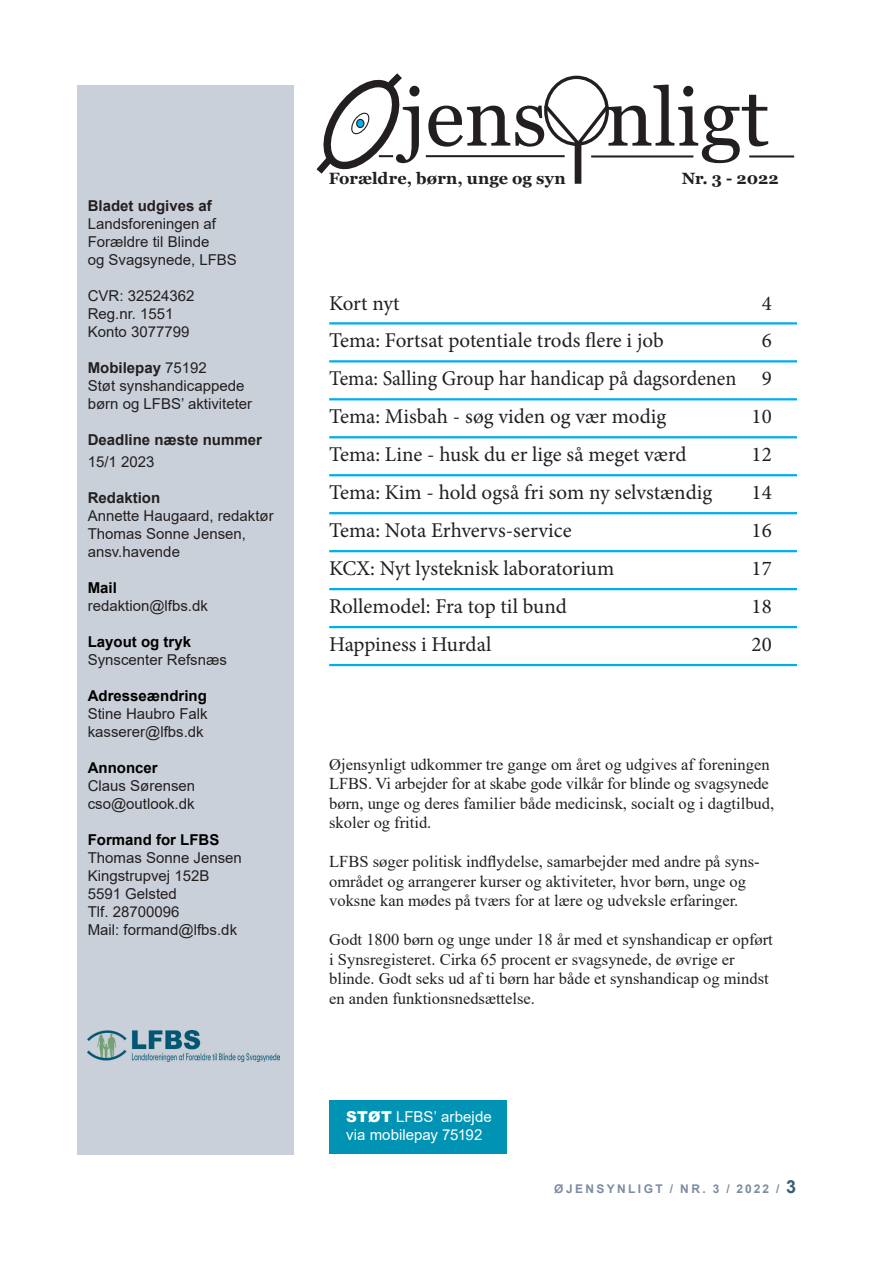
<style>
.page{position:relative;width:893px;height:1263px;background:#fff}
.page>*{position:absolute;margin:0;border:0;box-sizing:border-box;transform-origin:0 0}
.t1{font:80.85px "Georgia";color:#231f20}
.HLA_indholdsfortegne{font:21px "Minion Pro";color:#231f20}
.HLA_indholdsfortegne-2{font:21px "Minion Pro";color:#231f20;scale:.96 1}
.t2{font:16.5px/19.5px "Times New Roman";color:#231f20}
.t3{font:700 16.35px "Georgia";color:#231f20}
.t4{font:15px/18px "Arial";color:#231f20}
.t5{font:700 15px "Arial";color:#231f20}
.t6{font:700 15px "Arial";color:#000}
.t7{font:15px/18px "Arial";color:#fff}
.t8{font:700 12px "Arial";letter-spacing:.2em;color:#7c8da0}
.s1{font-weight:400}
.s2{font-weight:900}
.s3{font-size:18px;color:#375f76}
</style>
<div class="page">
<div style="left:77px;top:86px;width:217px;height:1069px;background:#cad0d9"></div>
<hr style="left:329px;top:322px;width:468px;height:2px;background:#00aeef">
<hr style="left:329px;top:360px;width:468px;height:2px;background:#00aeef">
<hr style="left:329px;top:398px;width:468px;height:2px;background:#00aeef">
<hr style="left:329px;top:436px;width:468px;height:2px;background:#00aeef">
<hr style="left:329px;top:474px;width:468px;height:2px;background:#00aeef">
<hr style="left:329px;top:512px;width:468px;height:2px;background:#00aeef">
<hr style="left:329px;top:550px;width:468px;height:2px;background:#00aeef">
<hr style="left:329px;top:588px;width:468px;height:2px;background:#00aeef">
<hr style="left:329px;top:626px;width:468px;height:2px;background:#00aeef">
<hr style="left:329px;top:664px;width:468px;height:2px;background:#00aeef">
<div style="left:575px;top:142px;width:6px;height:42px;background:#231f20"></div>
<svg style="left:544px;top:101px;width:65px;height:47px"></svg>
<div style="left:544px;top:76px;width:65px;height:70px;border:3px solid #231f20;border-radius:50%"></div>
<hr style="left:749px;top:155px;width:45px;height:2px;background:#231f20">
<hr style="left:591px;top:155px;width:102px;height:2px;background:#231f20">
<hr style="left:426px;top:155px;width:139px;height:2px;background:#231f20">
<svg style="left:316px;top:73px;width:86px;height:101px"></svg>
<img style="left:88px;top:1030px;width:192px;height:31px">
<div style="left:329px;top:1100px;width:178px;height:54px;background:#0093b4"></div>
<p class="t5" style="left:88px;top:195px;width:126px">Bladet udgives af</p>
<p class="t4" style="left:88px;top:214px;width:130px">Landsforeningen af</p>
<p class="t4" style="left:88px;top:232px;width:123px">Forældre til Blinde</p>
<p class="t4" style="left:88px;top:250px;width:151px">og Svagsynede, LFBS</p>
<p class="t4" style="left:88px;top:286px;width:108px">CVR: 32524362</p>
<p class="t4" style="left:88px;top:304px;width:87px">Reg.nr. 1551</p>
<p class="t4" style="left:88px;top:322px;width:103px">Konto 3077799</p>
<p class="t5" style="left:88px;top:357px;width:121px">Mobilepay <span class="s1">75192</span></p>
<p class="t4" style="left:88px;top:376px;width:158px">Støt synshandicappede</p>
<p class="t4" style="left:88px;top:394px;width:166px">børn og LFBS’ aktiviteter</p>
<p class="t5" style="left:88px;top:429px;width:176px">Deadline næste nummer</p>
<p class="t4" style="left:88px;top:453px;width:68px">15/1 2023</p>
<p class="t5" style="left:88px;top:487px;width:74px">Redaktion</p>
<p class="t4" style="left:88px;top:507px;width:187px">Annette Haugaard, redaktør</p>
<p class="t4" style="left:88px;top:525px;width:160px">Thomas Sonne Jensen, ansv.havende</p>
<p class="t6" style="left:88px;top:577px;width:31px">Mail</p>
<p class="t4" style="left:88px;top:597px;width:122px">redaktion@lfbs.dk</p>
<p class="t6" style="left:88px;top:631px;width:105px">Layout og tryk</p>
<p class="t4" style="left:88px;top:651px;width:141px">Synscenter Refsnæs</p>
<p class="t6" style="left:88px;top:685px;width:121px">Adresseændring</p>
<p class="t4" style="left:88px;top:705px;width:122px">Stine Haubro Falk</p>
<p class="t4" style="left:88px;top:723px;width:118px">kasserer@lfbs.dk</p>
<p class="t6" style="left:88px;top:757px;width:72px">Annoncer</p>
<p class="t4" style="left:88px;top:777px;width:109px">Claus Sørensen</p>
<p class="t4" style="left:88px;top:795px;width:108px">cso@outlook.dk</p>
<p class="t6" style="left:88px;top:829px;width:133px">Formand for LFBS</p>
<p class="t4" style="left:88px;top:849px;width:156px">Thomas Sonne Jensen</p>
<p class="t4" style="left:88px;top:867px;width:123px">Kingstrupvej 152B</p>
<p class="t4" style="left:88px;top:885px;width:91px">5591 Gelsted</p>
<p class="t4" style="left:88px;top:903px;width:93px">Tlf. 28700096</p>
<p class="t4" style="left:88px;top:921px;width:151px">Mail: formand@lfbs.dk</p>
<p class="t1" style="left:402px;top:69px;width:369px">jens nligt</p>
<p class="t3" style="left:329px;top:167px;width:238px">Forældre, børn, unge og syn</p>
<p class="t3" style="left:682px;top:167px;width:98px">Nr. 3 - 2022</p>
<p class="HLA_indholdsfortegne" style="left:329px;top:289px;width:72px">Kort nyt</p>
<p class="HLA_indholdsfortegne" style="left:762px;top:289px;width:12px">4</p>
<p class="HLA_indholdsfortegne" style="left:329px;top:327px;width:336px">Tema: Fortsat potentiale trods flere i job</p>
<p class="HLA_indholdsfortegne" style="left:762px;top:327px;width:12px">6</p>
<p class="HLA_indholdsfortegne-2" style="left:329px;top:365px;width:462px">Tema: Salling Group har handicap på dagsordenen 9</p>
<p class="HLA_indholdsfortegne" style="left:329px;top:403px;width:339px">Tema: Misbah - søg viden og vær modig</p>
<p class="HLA_indholdsfortegne" style="left:752px;top:403px;width:22px">10</p>
<p class="HLA_indholdsfortegne" style="left:329px;top:441px;width:359px">Tema: Line - husk du er lige så meget værd</p>
<p class="HLA_indholdsfortegne" style="left:752px;top:441px;width:22px">12</p>
<p class="HLA_indholdsfortegne" style="left:329px;top:478px;width:384px">Tema: Kim - hold også fri som ny selvstændig</p>
<p class="HLA_indholdsfortegne" style="left:752px;top:478px;width:22px">14</p>
<p class="HLA_indholdsfortegne" style="left:329px;top:516px;width:244px">Tema: Nota Erhvervs-service</p>
<p class="HLA_indholdsfortegne" style="left:752px;top:516px;width:22px">16</p>
<p class="HLA_indholdsfortegne" style="left:329px;top:554px;width:287px">KCX: Nyt lysteknisk laboratorium</p>
<p class="HLA_indholdsfortegne" style="left:752px;top:554px;width:22px">17</p>
<p class="HLA_indholdsfortegne" style="left:329px;top:592px;width:239px">Rollemodel: Fra top til bund</p>
<p class="HLA_indholdsfortegne" style="left:752px;top:592px;width:22px">18</p>
<p class="HLA_indholdsfortegne" style="left:329px;top:630px;width:164px">Happiness i Hurdal</p>
<p class="HLA_indholdsfortegne" style="left:752px;top:630px;width:22px">20</p>
<p class="t2" style="left:329px;top:754px;width:446px">Øjensynligt udkommer tre gange om året og udgives af foreningen LFBS. Vi arbejder for at skabe gode vilkår for blinde og svagsynede børn, unge og deres familier både medicinsk, socialt og i dagtilbud, skoler og fritid.</p>
<p class="t2" style="left:329px;top:851px;width:432px">LFBS søger politisk indflydelse, samarbejder med andre på syns&shy;området og arrangerer kurser og aktiviteter, hvor børn, unge og voksne kan mødes på tværs for at lære og udveksle erfaringer.</p>
<p class="t2" style="left:329px;top:929px;width:445px">Godt 1800 børn og unge under 18 år med et synshandicap er opført i Synsregisteret. Cirka 65 procent er svagsynede, de øvrige er blinde. Godt seks ud af ti børn har både et synshandicap og mindst en anden funktionsnedsættelse.</p>
<p class="t7" style="left:346px;top:1107px;width:147px"><span class="s2">STØT</span> LFBS’ arbejde via mobilepay 75192</p>
<p class="t8" style="left:554px;top:1180px;width:243px">ØJENSYNLIGT / NR. 3 / 2022 / <span class="s3">3</span></p>
</div>
